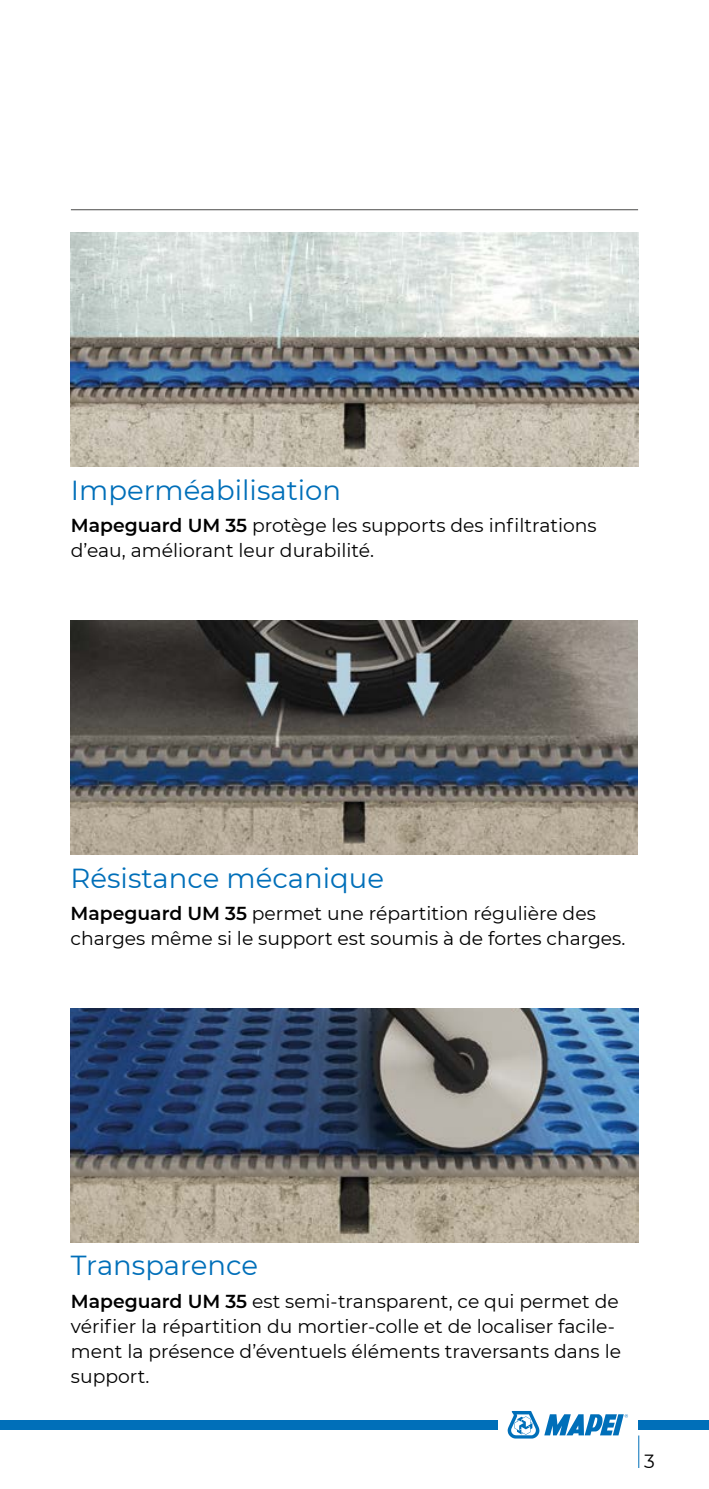
<style>
.page{position:relative;width:709px;height:1489px;background:#fff}
.page>*{position:absolute;margin:0;border:0;box-sizing:border-box;transform-origin:0 0}
.t1{font:27.5px "Montserrat";color:#006fb9}
.t2{font:19px "Montserrat";color:#000}
.t3{font:18.75px/25px "Montserrat";color:#000}
.s1{font-weight:600}
</style>
<div class="page">
<svg style="left:507px;top:1411px;width:121px;height:27px"></svg>
<div style="left:0;top:1419px;width:497px;height:10px;background:#006fb9"></div>
<div style="left:638px;top:1419px;width:71px;height:10px;background:#006fb9"></div>
<hr style="left:638px;top:1435px;width:1px;height:32px;background:#006fb9">
<hr style="left:71px;top:209px;width:567px;height:1px;background:#4a4a49">
<img style="left:71px;top:1008px;width:567px;height:233px">
<img style="left:71px;top:232px;width:567px;height:234px">
<img style="left:71px;top:620px;width:567px;height:234px">
<h1 class="t1" style="left:71px;top:471px;width:272px">Imperméabilisation</h1>
<p class="t3" style="left:71px;top:512px;width:527px"><span class="s1">Mapeguard UM 35</span> protège les supports des infiltrations d’eau, améliorant leur durabilité.</p>
<h1 class="t1" style="left:71px;top:858px;width:315px">Résistance mécanique</h1>
<p class="t3" style="left:71px;top:899px;width:556px"><span class="s1">Mapeguard UM 35</span> permet une répartition régulière des charges même si le support est soumis à de fortes charges.</p>
<h1 class="t1" style="left:71px;top:1246px;width:189px">Transparence</h1>
<p class="t3" style="left:71px;top:1287px;width:551px"><span class="s1">Mapeguard UM 35</span> est semi-transparent, ce qui permet de vérifier la répartition du mortier-colle et de localiser facile&shy;ment la présence d’éventuels éléments traversants dans le support.</p>
<p class="t2" style="left:644px;top:1447px;width:12px">3</p>
</div>
